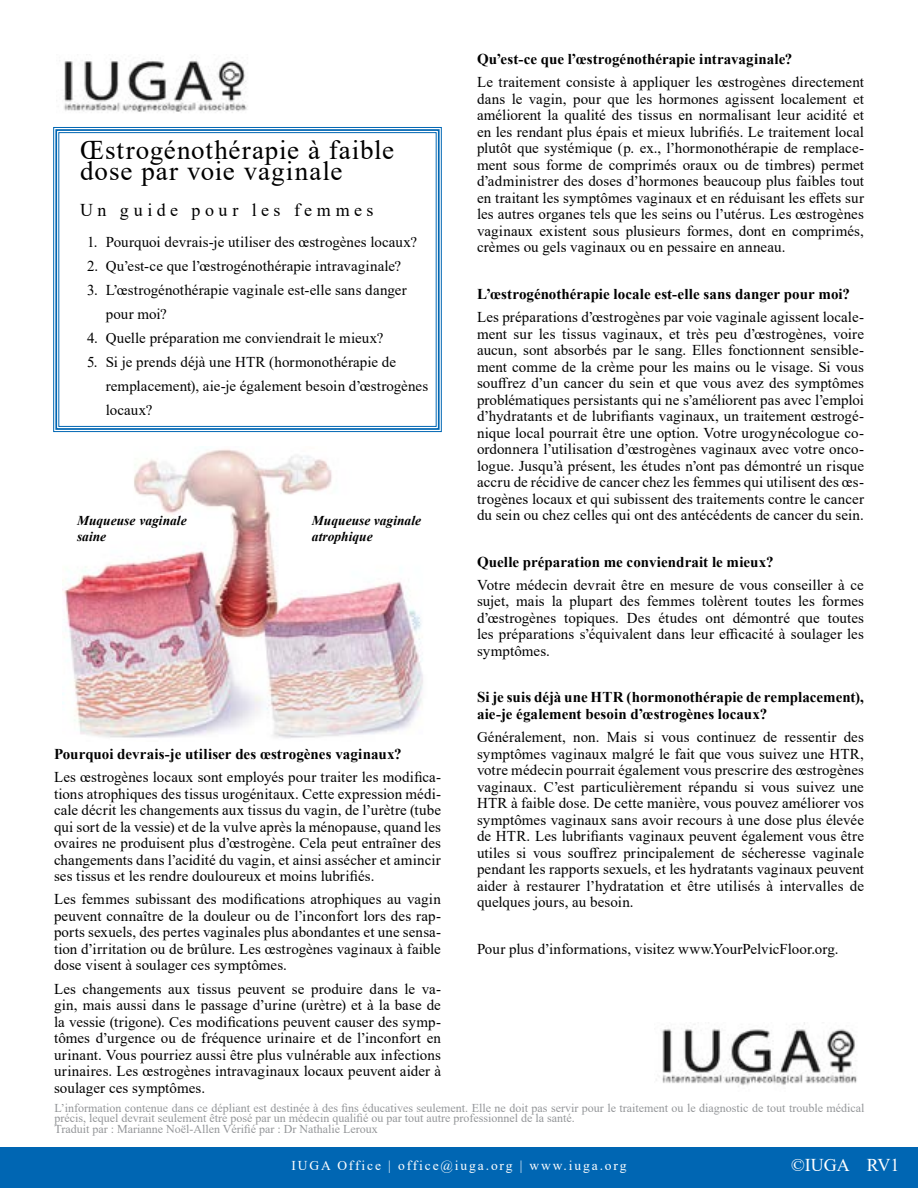
<style>
.page{position:relative;width:918px;height:1188px;background:#fff}
.page>*{position:absolute;margin:0;border:0;box-sizing:border-box;transform-origin:0 0}
.t1{font:27px/21px "Times New Roman";letter-spacing:.035em;color:#000}
.t2{font:18px "Times New Roman";letter-spacing:.25em;color:#000}
.t3{font:18px "Times New Roman";color:#fff}
.t4{font:15px/16.5px "Times New Roman";letter-spacing:.005em;color:#000;text-align:justify}
.t5{font:700 15px/16.5px "Times New Roman";letter-spacing:.005em;color:#000}
.t6{font:italic 700 13.5px/16.5px "Times New Roman";color:#000}
.t7{font:13.5px "Times New Roman";letter-spacing:.14em;color:#fff}
.t8{font:12px/10.5px "Times New Roman";color:#939598}
</style>
<div class="page">
<div style="left:0;top:1147px;width:918px;height:41px;background:#0066b3"></div>
<img style="left:64px;top:59px;width:184px;height:54px">
<svg style="left:53px;top:127px;width:389px;height:305px"></svg>
<div style="left:55px;top:129px;width:385px;height:301px;border:2px solid #0066b3"></div>
<div style="left:58px;top:132px;width:379px;height:295px;border:1px solid #0066b3"></div>
<img style="left:62px;top:449px;width:361px;height:289px">
<img style="left:656px;top:1023px;width:201px;height:64px">
<h1 class="t1" style="left:80px;top:139px;width:315px">Œstrogénothérapie à faible dose par voie vaginale</h1>
<p class="t2" style="left:80px;top:198px;width:295px">Un guide pour les femmes</p>
<p class="t4" style="left:87px;top:233px;width:332px">1. Pourquoi devrais-je utiliser des œstrogènes locaux?</p>
<p class="t4" style="left:87px;top:257px;width:316px">2. Qu’est-ce que l’œstrogénothérapie intravaginale?</p>
<p class="t4" style="left:106px;top:278px;width:303px;line-height:24px;text-indent:-19px">3. L’œstrogénothérapie vaginale est-elle sans danger pour moi?</p>
<p class="t4" style="left:87px;top:329px;width:298px">4. Quelle préparation me conviendrait le mieux?</p>
<p class="t4" style="left:106px;top:350px;width:324px;line-height:24px;text-align:left;text-indent:-19px">5. Si je prends déjà une HTR (hormonothérapie de remplacement), aie-je également besoin d’œstrogènes locaux?</p>
<p class="t6" style="left:77px;top:512px;width:111px">Muqueuse vaginale saine</p>
<p class="t6" style="left:312px;top:512px;width:111px">Muqueuse vaginale atrophique</p>
<p class="t5" style="left:54px;top:745px;width:349px">Pourquoi devrais-je utiliser des œstrogènes vaginaux?</p>
<p class="t4" style="left:54px;top:768px;width:389px">Les œstrogènes locaux sont employés pour traiter les modifica&shy;tions atrophiques des tissus urogénitaux. Cette expression médi&shy;cale décrit les changements aux tissus du vagin, de l’urètre (tube qui sort de la vessie) et de la vulve après la ménopause, quand les ovaires ne produisent plus d’œstrogène. Cela peut entraîner des changements dans l’acidité du vagin, et ainsi assécher et amincir ses tissus et les rendre douloureux et moins lubrifiés.</p>
<p class="t4" style="left:54px;top:891px;width:388px">Les femmes subissant des modifications atrophiques au vagin peuvent connaître de la douleur ou de l’inconfort lors des rap&shy;ports sexuels, des pertes vaginales plus abondantes et une sensa&shy;tion d’irritation ou de brûlure. Les œstrogènes vaginaux à faible dose visent à soulager ces symptômes.</p>
<p class="t4" style="left:54px;top:980px;width:389px">Les changements aux tissus peuvent se produire dans le va&shy;gin, mais aussi dans le passage d’urine (urètre) et à la base de la vessie (trigone). Ces modifications peuvent causer des symp&shy;tômes d’urgence ou de fréquence urinaire et de l’inconfort en urinant. Vous pourriez aussi être plus vulnérable aux infections urinaires. Les œstrogènes intravaginaux locaux peuvent aider à soulager ces symptômes.</p>
<p class="t5" style="left:477px;top:50px;width:317px">Qu’est-ce que l’œstrogénothérapie intravaginale?</p>
<p class="t4" style="left:477px;top:74px;width:389px">Le traitement consiste à appliquer les œstrogènes directement dans le vagin, pour que les hormones agissent localement et améliorent la qualité des tissus en normalisant leur acidité et en les rendant plus épais et mieux lubrifiés. Le traitement local plutôt que systémique (p. ex., l’hormonothérapie de remplace&shy;ment sous forme de comprimés oraux ou de timbres) permet d’administrer des doses d’hormones beaucoup plus faibles tout en traitant les symptômes vaginaux et en réduisant les effets sur les autres organes tels que les seins ou l’utérus. Les œstrogènes vaginaux existent sous plusieurs formes, dont en comprimés, crèmes ou gels vaginaux ou en pessaire en anneau.</p>
<p class="t5" style="left:477px;top:285px;width:374px">L’œstrogénothérapie locale est-elle sans danger pour moi?</p>
<p class="t4" style="left:477px;top:308px;width:389px">Les préparations d’œstrogènes par voie vaginale agissent locale&shy;ment sur les tissus vaginaux, et très peu d’œstrogènes, voire aucun, sont absorbés par le sang. Elles fonctionnent sensible&shy;ment comme de la crème pour les mains ou le visage. Si vous souffrez d’un cancer du sein et que vous avez des symptômes problématiques persistants qui ne s’améliorent pas avec l’emploi d’hydratants et de lubrifiants vaginaux, un traitement œstrogé&shy;nique local pourrait être une option. Votre urogynécologue co&shy;ordonnera l’utilisation d’œstrogènes vaginaux avec votre onco&shy;logue. Jusqu’à présent, les études n’ont pas démontré un risque accru de récidive de cancer chez les femmes qui utilisent des œs&shy;trogènes locaux et qui subissent des traitements contre le cancer du sein ou chez celles qui ont des antécédents de cancer du sein.</p>
<p class="t5" style="left:477px;top:553px;width:298px">Quelle préparation me conviendrait le mieux?</p>
<p class="t4" style="left:477px;top:576px;width:389px">Votre médecin devrait être en mesure de vous conseiller à ce sujet, mais la plupart des femmes tolèrent toutes les formes d’œstrogènes topiques. Des études ont démontré que toutes les préparations s’équivalent dans leur efficacité à soulager les symptômes.</p>
<p class="t5" style="left:477px;top:689px;width:388px">Si je suis déjà une HTR (hormonothérapie de remplacement), aie-je également besoin d’œstrogènes locaux?</p>
<p class="t4" style="left:477px;top:728px;width:389px">Généralement, non. Mais si vous continuez de ressentir des symptômes vaginaux malgré le fait que vous suivez une HTR, votre médecin pourrait également vous prescrire des œstrogènes vaginaux. C’est particulièrement répandu si vous suivez une HTR à faible dose. De cette manière, vous pouvez améliorer vos symptômes vaginaux sans avoir recours à une dose plus élevée de HTR. Les lubrifiants vaginaux peuvent également vous être utiles si vous souffrez principalement de sécheresse vaginale pendant les rapports sexuels, et les hydratants vaginaux peuvent aider à restaurer l’hydratation et être utilisés à intervalles de quelques jours, au besoin.</p>
<p class="t4" style="left:477px;top:940px;width:363px">Pour plus d’informations, visitez www.YourPelvicFloor.org.</p>
<p class="t8" style="left:55px;top:1102px;width:812px">L’information contenue dans ce dépliant est destinée à des fins éducatives seulement. Elle ne doit pas servir pour le traitement ou le diagnostic de tout trouble médical précis, lequel devrait seulement être posé par un médecin qualifié ou par tout autre professionnel de la santé.<br>Traduit par : Marianne Noël-Allen Vérifié par : Dr Nathalie Leroux</p>
<p class="t7" style="left:292px;top:1156px;width:336px">IUGA Office | office@iuga.org | www.iuga.org</p>
<p class="t3" style="left:791px;top:1152px;width:110px">©IUGA RV1</p>
</div>
